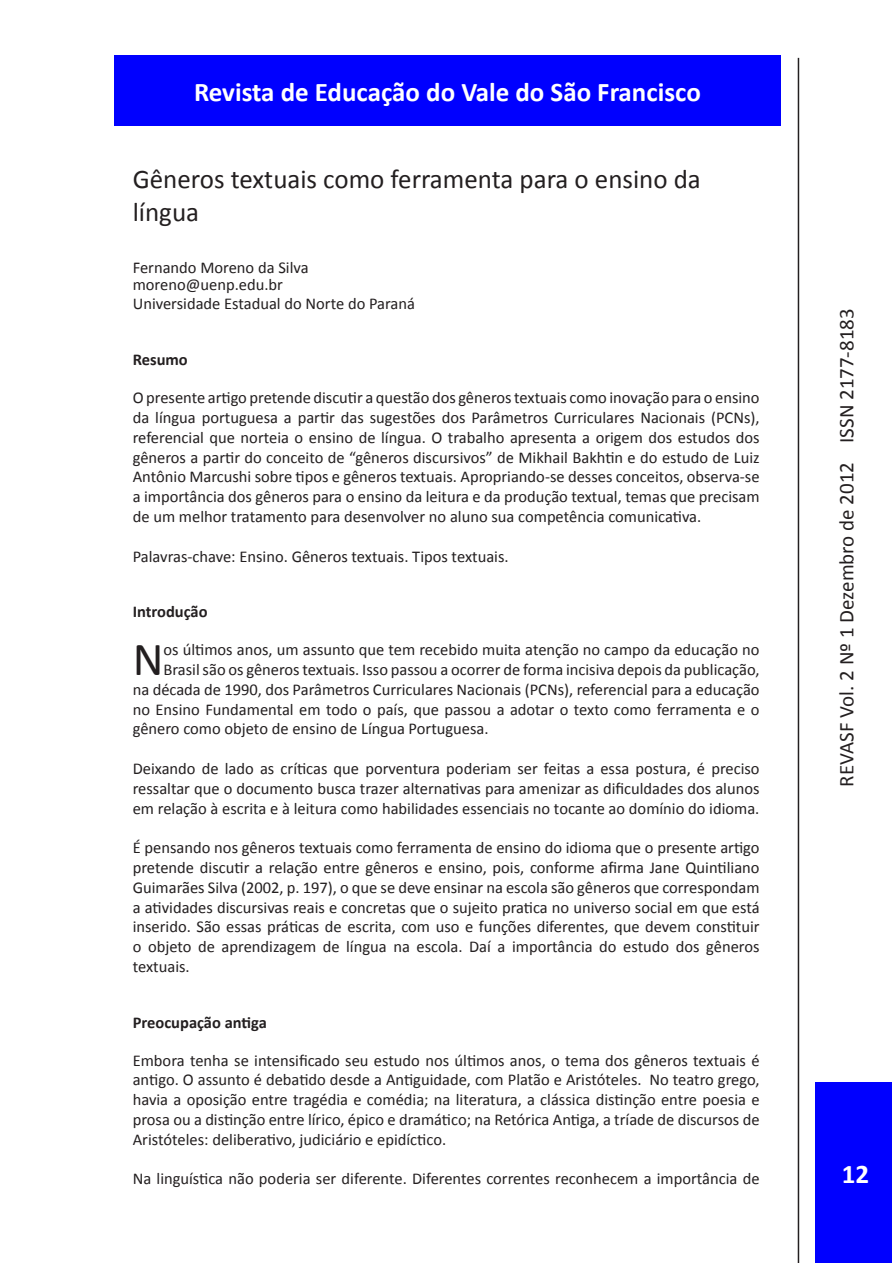
<style>
.page{position:relative;width:893px;height:1263px;background:#fff}
.page>*{position:absolute;margin:0;border:0;box-sizing:border-box;transform-origin:0 0}
.t1{font:47.7px "Calibri";color:#231f20}
.t2{font:27px/32.4px "Calibri";color:#231f20}
.t3{font:700 27px "Calibri";color:#fff}
.t4{font:21px "Calibri";color:#231f20}
.t5{font:16.5px/19.8px "Calibri";color:#231f20;text-align:justify}
.t6{font:700 16.5px "Calibri";color:#231f20}
</style>
<div class="page">
<div style="left:114px;top:56px;width:666px;height:70px;background:#00f"></div>
<div style="left:816px;top:1082px;width:76px;height:181px;background:#00f"></div>
<hr style="left:798px;top:58px;width:1px;height:1205px;background:#231f20">
<h2 class="t3" style="left:194px;top:75px;width:508px">Revista de Educação do Vale do São Francisco</h2>
<h2 class="t2" style="left:133px;top:162px;width:570px">Gêneros textuais como ferramenta para o ensino da língua</h2>
<p class="t5" style="left:133px;top:259px;width:177px;line-height:16.5px">Fernando Moreno da Silva moreno@uenp.edu.br</p>
<p class="t5" style="left:133px;top:293px;width:284px">Universidade Estadual do Norte do Paraná</p>
<p class="t6" style="left:133px;top:350px;width:57px">Resumo</p>
<p class="t5" style="left:133px;top:387px;width:628px">O presente artigo pretende discutir a questão dos gêneros textuais como inovação para o ensino da língua portuguesa a partir das sugestões dos Parâmetros Curriculares Nacionais (PCNs), referencial que norteia o ensino de língua. O trabalho apresenta a origem dos estudos dos gêneros a partir do conceito de “gêneros discursivos” de Mikhail Bakhtin e do estudo de Luiz Antônio Marcushi sobre tipos e gêneros textuais. Apropriando-se desses conceitos, observa-se a importância dos gêneros para o ensino da leitura e da produção textual, temas que precisam de um melhor tratamento para desenvolver no aluno sua competência comunicativa.</p>
<p class="t5" style="left:133px;top:545px;width:377px">Palavras-chave: Ensino. Gêneros textuais. Tipos textuais.</p>
<p class="t6" style="left:133px;top:602px;width:76px">Introdução</p>
<h1 class="t1" style="left:133px;top:629px;width:32px">N</h1>
<p class="t5" style="left:164px;top:639px;width:597px">os últimos anos, um assunto que tem recebido muita atenção no campo da educação no</p>
<p class="t5" style="left:164px;top:659px;width:597px">Brasil são os gêneros textuais. Isso passou a ocorrer de forma incisiva depois da publicação,</p>
<p class="t5" style="left:133px;top:678px;width:628px">na década de 1990, dos Parâmetros Curriculares Nacionais (PCNs), referencial para a educação</p>
<p class="t5" style="left:133px;top:698px;width:628px">no Ensino Fundamental em todo o país, que passou a adotar o texto como ferramenta e o</p>
<p class="t5" style="left:133px;top:718px;width:357px">gênero como objeto de ensino de Língua Portuguesa.</p>
<p class="t5" style="left:133px;top:758px;width:628px">Deixando de lado as críticas que porventura poderiam ser feitas a essa postura, é preciso ressaltar que o documento busca trazer alternativas para amenizar as dificuldades dos alunos em relação à escrita e à leitura como habilidades essenciais no tocante ao domínio do idioma.</p>
<p class="t5" style="left:133px;top:837px;width:628px">É pensando nos gêneros textuais como ferramenta de ensino do idioma que o presente artigo pretende discutir a relação entre gêneros e ensino, pois, conforme afirma Jane Quintiliano Guimarães Silva (2002, p. 197), o que se deve ensinar na escola são gêneros que correspondam a atividades discursivas reais e concretas que o sujeito pratica no universo social em que está inserido. São essas práticas de escrita, com uso e funções diferentes, que devem constituir o objeto de aprendizagem de língua na escola. Daí a importância do estudo dos gêneros textuais.</p>
<p class="t6" style="left:133px;top:1012px;width:136px">Preocupação antiga</p>
<p class="t5" style="left:133px;top:1049px;width:628px">Embora tenha se intensificado seu estudo nos últimos anos, o tema dos gêneros textuais é antigo. O assunto é debatido desde a Antiguidade, com Platão e Aristóteles. No teatro grego, havia a oposição entre tragédia e comédia; na literatura, a clássica distinção entre poesia e prosa ou a distinção entre lírico, épico e dramático; na Retórica Antiga, a tríade de discursos de Aristóteles: deliberativo, judiciário e epidíctico.</p>
<p class="t5" style="left:133px;top:1168px;width:628px">Na linguística não poderia ser diferente. Diferentes correntes reconhecem a importância de</p>
<p class="t4" style="left:834px;top:787px;width:480px;rotate:-90deg">REVASF Vol. 2 Nº 1 Dezembro de 2012 ISSN 2177-8183</p>
<h2 class="t3" style="left:842px;top:1157px;width:29px">12</h2>
</div>
